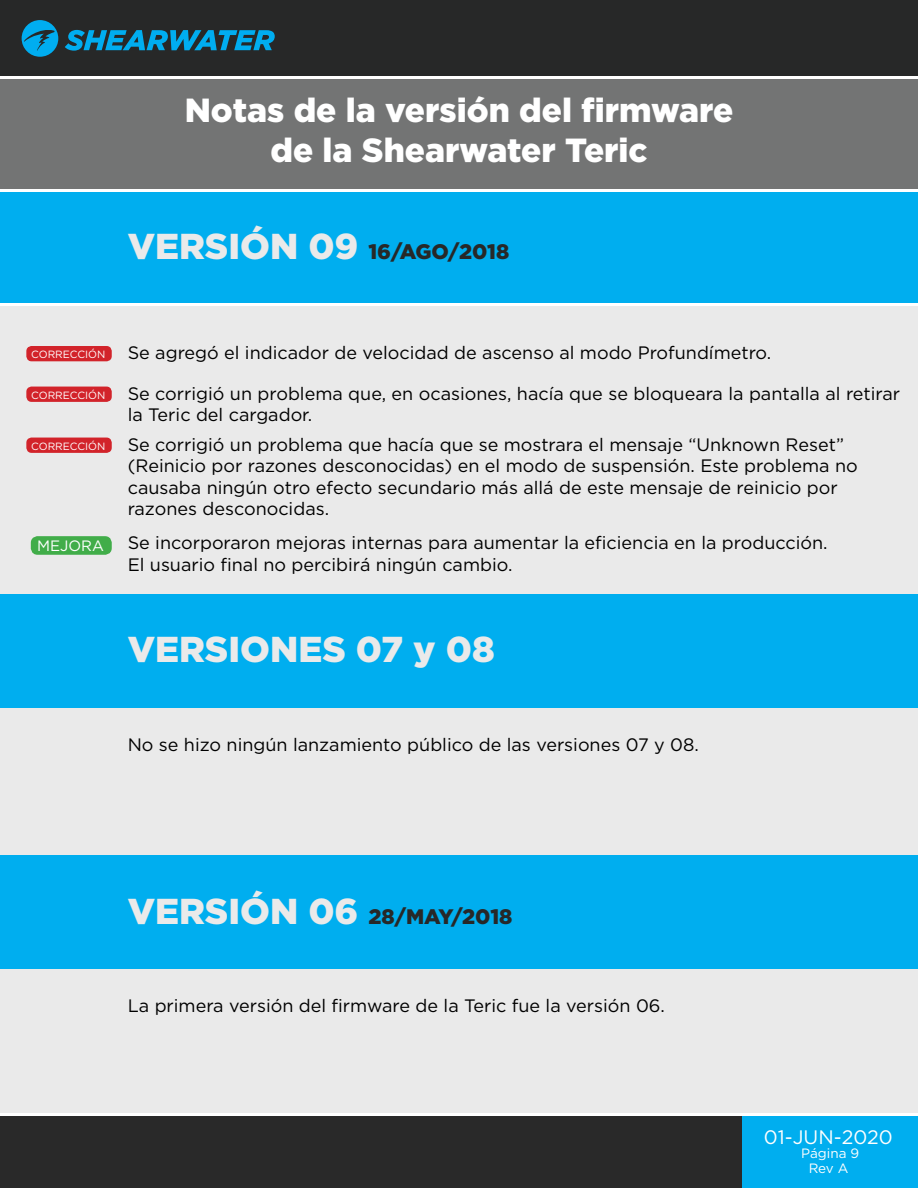
<style>
.page{position:relative;width:918px;height:1188px;background:#fff}
.page>*{position:absolute;margin:0;border:0;box-sizing:border-box;transform-origin:0 0}
.t1{font:900 36px "Gotham HTF";color:#eaeaea}
.t2{font:900 33.45px/40.2px "Gotham HTF";color:#fff;text-align:center}
.t3{font:900 21px "Gotham HTF";color:#272828}
.t4{font:19.5px "Gotham HTF";color:#fff}
.t5{font:18px/21.6px "Gotham HTF";color:#000}
.t6{font:15px "Gotham";color:#fff}
.t7{font:13.5px "Gotham HTF";color:#fff}
.t8{font:10.5px "Gotham HTF";color:#fff}
.s1{font-size:36px;color:#eaeaea}
</style>
<div class="page">
<div style="left:0;top:0;width:918px;height:77px;background:#272828"></div>
<div style="left:0;top:1114px;width:918px;height:74px;background:#292929"></div>
<div style="left:0;top:305px;width:918px;height:809px;background:#eaeaea"></div>
<svg style="left:65px;top:30px;width:210px;height:21px"></svg>
<svg style="left:22px;top:20px;width:36px;height:37px"></svg>
<div style="left:0;top:191px;width:918px;height:114px;background:#00aeef"></div>
<div style="left:0;top:77px;width:918px;height:114px;background:#737474"></div>
<div style="left:742px;top:1114px;width:176px;height:74px;background:#00aeef"></div>
<hr style="left:0;top:76px;width:918px;height:3px;background:#fff">
<hr style="left:0;top:189px;width:918px;height:3px;background:#fff">
<hr style="left:0;top:303px;width:918px;height:3px;background:#fff">
<hr style="left:0;top:1113px;width:918px;height:3px;background:#fff">
<div style="left:0;top:594px;width:918px;height:114px;background:#00aeef"></div>
<div style="left:0;top:855px;width:918px;height:114px;background:#00aeef"></div>
<div style="left:32px;top:537px;width:79px;height:17px;background:#41ad49;border-radius:6px"></div>
<div style="left:31px;top:536px;width:81px;height:19px;border:2px solid #41ad49;border-radius:6px"></div>
<div style="left:27px;top:347px;width:84px;height:14px;background:#d2232a;border-radius:4px"></div>
<div style="left:26px;top:346px;width:86px;height:15px;border:2px solid #d2232a;border-radius:4px"></div>
<div style="left:27px;top:387px;width:84px;height:14px;background:#d2232a;border-radius:4px"></div>
<div style="left:26px;top:387px;width:86px;height:15px;border:2px solid #d2232a;border-radius:4px"></div>
<div style="left:27px;top:438px;width:84px;height:14px;background:#d2232a;border-radius:4px"></div>
<div style="left:26px;top:438px;width:86px;height:15px;border:2px solid #d2232a;border-radius:4px"></div>
<h2 class="t2" style="left:185px;top:89px;width:550px">Notas de la versión del firmware de la Shearwater Teric</h2>
<p class="t3" style="left:128px;top:239px;width:383px"><span class="s1">VERSIÓN 09</span> 16/AGO/2018</p>
<p class="t8" style="left:31px;top:349px;width:76px">CORRECCIÓN</p>
<p class="t8" style="left:31px;top:389px;width:76px">CORRECCIÓN</p>
<p class="t8" style="left:31px;top:440px;width:76px">CORRECCIÓN</p>
<p class="t6" style="left:37px;top:536px;width:68px">MEJORA</p>
<p class="t5" style="left:128px;top:342px;width:645px">Se agregó el indicador de velocidad de ascenso al modo Profundímetro.</p>
<p class="t5" style="left:128px;top:382px;width:774px">Se corrigió un problema que, en ocasiones, hacía que se bloqueara la pantalla al retirar la Teric del cargador.</p>
<p class="t5" style="left:128px;top:433px;width:731px">Se corrigió un problema que hacía que se mostrara el mensaje “Unknown Reset” (Reinicio por razones desconocidas) en el modo de suspensión. Este problema no causaba ningún otro efecto secundario más allá de este mensaje de reinicio por razones desconocidas.</p>
<p class="t5" style="left:128px;top:532px;width:701px">Se incorporaron mejoras internas para aumentar la eficiencia en la producción.<br>El usuario final no percibirá ningún cambio.</p>
<h1 class="t1" style="left:128px;top:629px;width:369px">VERSIONES 07 y 08</h1>
<p class="t5" style="left:128px;top:733px;width:573px">No se hizo ningún lanzamiento público de las versiones 07 y 08.</p>
<p class="t3" style="left:128px;top:904px;width:386px"><span class="s1">VERSIÓN 06</span> 28/MAY/2018</p>
<p class="t5" style="left:128px;top:995px;width:539px">La primera versión del firmware de la Teric fue la versión 06.</p>
<p class="t4" style="left:764px;top:1126px;width:130px">01-JUN-2020</p>
<p class="t7" style="left:809px;top:1160px;width:41px">Rev A</p>
<p class="t7" style="left:801px;top:1146px;width:60px">Página 9</p>
</div>
